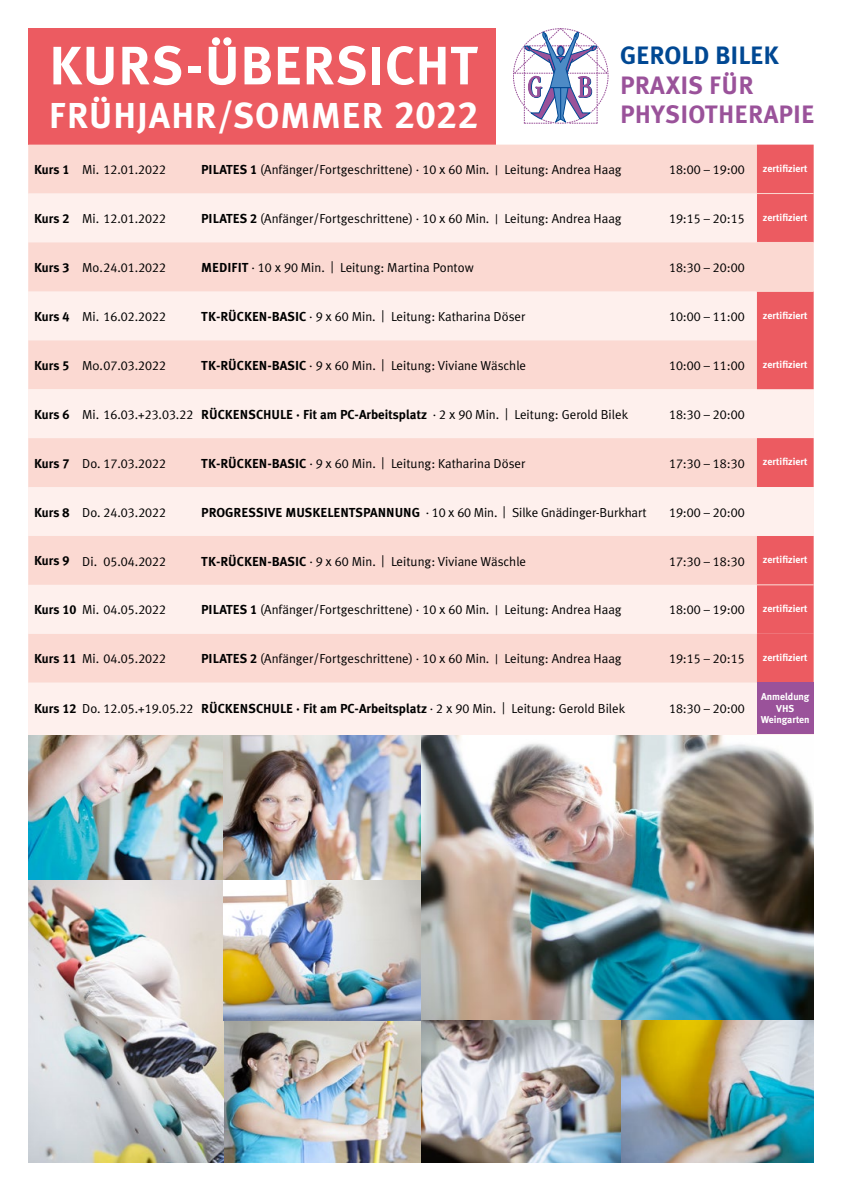
<style>
.page{position:relative;width:842px;height:1191px;background:#fff}
.page>*{position:absolute;margin:0;border:0;box-sizing:border-box;transform-origin:0 0}
.t1{font:54px "Meta Plus Bold Caps";color:#fff}
.t2{font:36px "Meta Plus Bold Caps";letter-spacing:.015em;color:#fff}
.t3{font:700 25.1px/29.9px "Meta Plus";letter-spacing:.01em;color:#9a529a}
.t4{font:700 25.1px "Meta Plus";color:#004893}
.t5{font:13px "Meta Plus Normal";color:#000}
.t6{font:13px "Meta Plus Normal Caps";color:#000}
.t7{font:700 13px "Meta Plus";color:#000}
.t8{font:700 10px/12px "Meta Plus";color:#fff;text-align:center}
.s1{font-size:38px}
.s2{font-family:"Meta Plus";font-weight:700}
.s3{font-family:"Meta Plus Bold Caps"}
.s4{font-family:"Meta Plus Normal"}
.s5{font-family:"Meta Plus Normal Caps"}
.s6{font-size:15.6px}
.s7{font-family:"Meta Plus Bold Caps";font-weight:400}
.s8{font-family:"Meta Plus Normal";font-weight:400}
.s9{font-family:"Meta Plus Normal Caps";font-weight:400}
.s10{font-family:"Meta Plus Normal";font-weight:400;font-size:15.6px}
</style>
<div class="page">
<div style="left:28px;top:28px;width:468px;height:119px;background:#ec5b61"></div>
<img style="left:28px;top:734px;width:786px;height:428px">
<div style="left:28px;top:682px;width:729px;height:51px;background:#fef0ed"></div>
<svg style="left:28px;top:145px;width:786px;height:537px;background:#fbdcd7"></svg>
<div style="left:757px;top:682px;width:57px;height:51px;background:#9a529a"></div>
<hr style="left:757px;top:193px;width:57px;height:1px;background:#fbd9d2">
<hr style="left:757px;top:291px;width:57px;height:1px;background:#fbd9d2">
<hr style="left:757px;top:584px;width:57px;height:1px;background:#fbd9d2">
<hr style="left:757px;top:242px;width:57px;height:1px;background:#fbd9d2">
<svg style="left:513px;top:28px;width:95px;height:96px"></svg>
<h1 class="t1" style="left:49px;top:34px;width:431px">KURS-ÜBERSICHT</h1>
<h2 class="t2" style="left:49px;top:95px;width:431px">FRÜHJAHR/SOMMER <span class="s1">2022</span></h2>
<p class="t6" style="left:34px;top:162px;width:134px"><span class="s2">Kurs</span> <span class="s3">1</span> <span class="s4">Mi.</span> 12.01.2022</p>
<p class="t5" style="left:201px;top:162px;width:422px"><span class="s2">PILATES</span> <span class="s3">1</span> (Anfänger/Fortgeschrittene) · <span class="s5">10 x 60</span> Min. | Leitung: Andrea Haag</p>
<p class="t6" style="left:669px;top:162px;width:77px">18:00 – 19:00</p>
<p class="t8" style="left:763px;top:162px;width:46px">zertifiziert</p>
<p class="t6" style="left:34px;top:211px;width:134px"><span class="s2">Kurs</span> <span class="s3">2</span> <span class="s4">Mi.</span> 12.01.2022</p>
<p class="t5" style="left:201px;top:211px;width:422px"><span class="s2">PILATES</span> <span class="s3">2</span> (Anfänger/Fortgeschrittene) · <span class="s5">10 x 60</span> Min. | Leitung: Andrea Haag</p>
<p class="t6" style="left:669px;top:211px;width:77px">19:15 – 20:15</p>
<p class="t8" style="left:763px;top:211px;width:46px">zertifiziert</p>
<p class="t6" style="left:34px;top:260px;width:134px"><span class="s2">Kurs</span> <span class="s3">3</span> <span class="s4">Mo.</span>24.01.2022</p>
<p class="t5" style="left:201px;top:260px;width:274px"><span class="s2">MEDIFIT</span> · <span class="s5">10 x 90</span> Min. <span class="s6">|</span> Leitung: Martina Pontow</p>
<p class="t6" style="left:669px;top:260px;width:77px">18:30 – 20:00</p>
<p class="t6" style="left:34px;top:309px;width:134px"><span class="s2">Kurs</span> <span class="s3">4</span> <span class="s4">Mi.</span> 16.02.2022</p>
<p class="t5" style="left:201px;top:309px;width:326px"><span class="s2">TK-RÜCKEN-BASIC</span> · <span class="s5">9 x 60</span> Min. <span class="s6">|</span> Leitung: Katharina Döser</p>
<p class="t6" style="left:669px;top:309px;width:77px">10:00 – 11:00</p>
<p class="t8" style="left:763px;top:309px;width:46px">zertifiziert</p>
<p class="t6" style="left:34px;top:358px;width:134px"><span class="s2">Kurs</span> <span class="s3">5</span> <span class="s4">M0.</span>07.03.2022</p>
<p class="t5" style="left:201px;top:358px;width:326px"><span class="s2">TK-RÜCKEN-BASIC</span> · <span class="s5">9 x 60</span> Min. <span class="s6">|</span> Leitung: Viviane Wäschle</p>
<p class="t6" style="left:669px;top:358px;width:77px">10:00 – 11:00</p>
<p class="t8" style="left:763px;top:358px;width:46px">zertifiziert</p>
<p class="t7" style="left:34px;top:407px;width:596px">Kurs <span class="s7">6</span> <span class="s8">Mi.</span> <span class="s9">16.03.+23.03.22</span> RÜCKENSCHULE · Fit am PC-Arbeitsplatz <span class="s8">·</span> <span class="s9">2 x 90</span> <span class="s8">Min.</span> <span class="s10">|</span> <span class="s8">Leitung: Gerold Bilek</span></p>
<p class="t6" style="left:669px;top:407px;width:77px">18:30 – 20:00</p>
<p class="t6" style="left:34px;top:456px;width:134px"><span class="s2">Kurs</span> <span class="s3">7</span> <span class="s4">Do.</span> 17.03.2022</p>
<p class="t5" style="left:201px;top:456px;width:326px"><span class="s2">TK-RÜCKEN-BASIC</span> · <span class="s5">9 x 60</span> Min. <span class="s6">|</span> Leitung: Katharina Döser</p>
<p class="t6" style="left:669px;top:456px;width:77px">17:30 – 18:30</p>
<p class="t8" style="left:763px;top:456px;width:46px">zertifiziert</p>
<p class="t6" style="left:34px;top:504px;width:134px"><span class="s2">Kurs</span> <span class="s3">8</span> <span class="s4">Do.</span> 24.03.2022</p>
<p class="t7" style="left:201px;top:504px;width:447px">PROGRESSIVE MUSKELENTSPANNUNG <span class="s8">·</span> <span class="s9">10 x 60</span> <span class="s8">Min.</span> <span class="s10">|</span> <span class="s8">Silke Gnädinger-Burkhart</span></p>
<p class="t6" style="left:669px;top:504px;width:77px">19:00 – 20:00</p>
<p class="t6" style="left:34px;top:553px;width:134px"><span class="s2">Kurs</span> <span class="s3">9</span> <span class="s4">Di.</span> 05.04.2022</p>
<p class="t5" style="left:201px;top:553px;width:326px"><span class="s2">TK-RÜCKEN-BASIC</span> · <span class="s5">9 x 60</span> Min. <span class="s6">|</span> Leitung: Viviane Wäschle</p>
<p class="t6" style="left:669px;top:553px;width:77px">17:30 – 18:30</p>
<p class="t8" style="left:763px;top:553px;width:46px">zertifiziert</p>
<p class="t6" style="left:34px;top:602px;width:134px"><span class="s2">Kurs</span> <span class="s3">10</span> <span class="s4">Mi.</span> 04.05.2022</p>
<p class="t5" style="left:201px;top:602px;width:422px"><span class="s2">PILATES</span> <span class="s3">1</span> (Anfänger/Fortgeschrittene) · <span class="s5">10 x 60</span> Min. | Leitung: Andrea Haag</p>
<p class="t6" style="left:669px;top:602px;width:77px">18:00 – 19:00</p>
<p class="t8" style="left:763px;top:603px;width:46px">zertifiziert</p>
<p class="t6" style="left:34px;top:651px;width:134px"><span class="s2">Kurs</span> <span class="s3">11</span> <span class="s4">Mi.</span> 04.05.2022</p>
<p class="t5" style="left:201px;top:651px;width:422px"><span class="s2">PILATES</span> <span class="s3">2</span> (Anfänger/Fortgeschrittene) · <span class="s5">10 x 60</span> Min. | Leitung: Andrea Haag</p>
<p class="t6" style="left:669px;top:651px;width:77px">19:15 – 20:15</p>
<p class="t8" style="left:763px;top:651px;width:46px">zertifiziert</p>
<p class="t7" style="left:34px;top:701px;width:593px">Kurs <span class="s7">12</span> <span class="s8">Do.</span> <span class="s9">12.05.+19.05.22</span> RÜCKENSCHULE · Fit am PC-Arbeitsplatz <span class="s8">·</span> <span class="s9">2 x 90</span> <span class="s8">Min.</span> <span class="s10">|</span> <span class="s8">Leitung: Gerold Bilek</span></p>
<p class="t6" style="left:669px;top:701px;width:77px">18:30 – 20:00</p>
<h3 class="t4" style="left:620px;top:40px;width:161px">GEROLD BILEK</h3>
<h3 class="t3" style="left:620px;top:70px;width:196px">PRAXIS FÜR<br>PHYSIOTHERAPIE</h3>
<p class="t8" style="left:761px;top:690px;width:50px">Anmeldung<br>VHS</p>
<p class="t8" style="left:761px;top:713px;width:50px">Weingarten</p>
</div>
